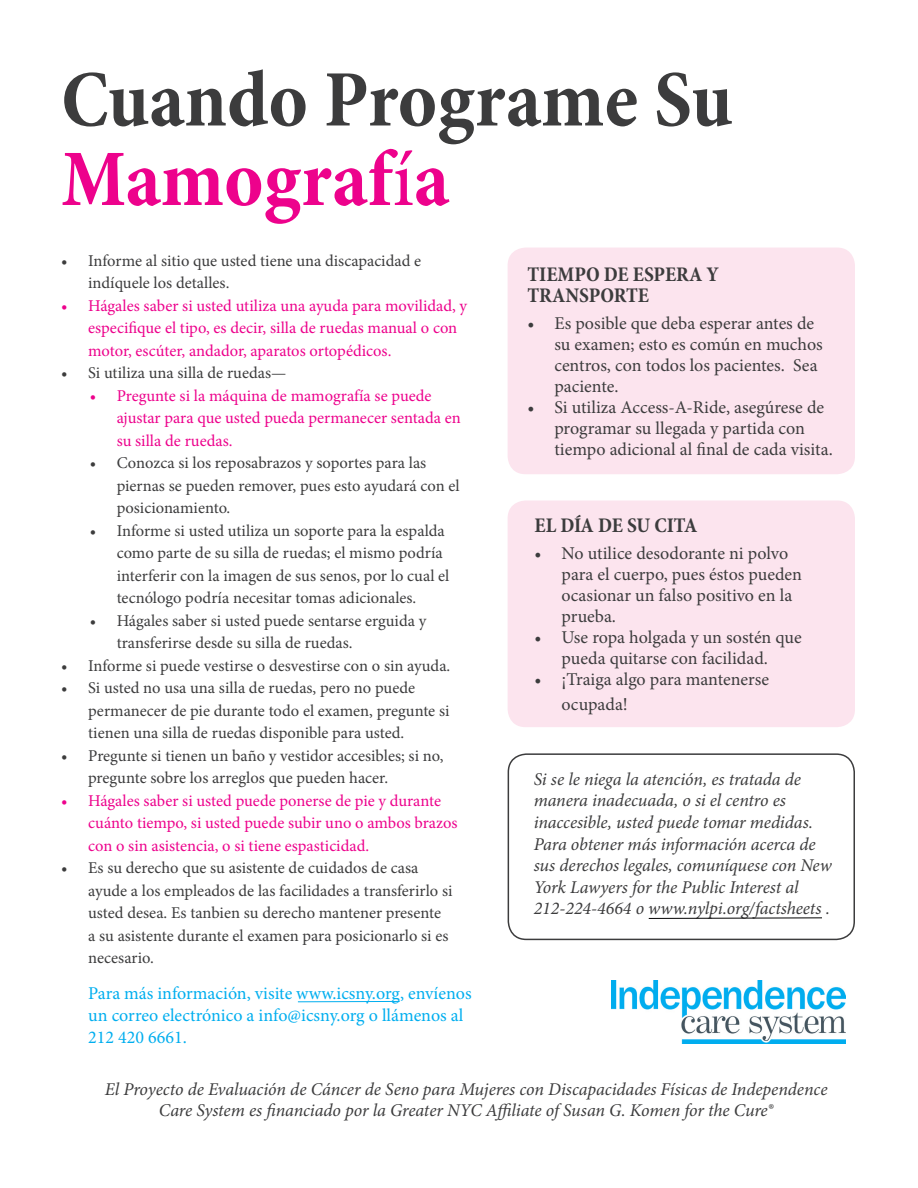
<style>
.page{position:relative;width:918px;height:1188px;background:#fff}
.page>*{position:absolute;margin:0;border:0;box-sizing:border-box;transform-origin:0 0}
.t1{font:700 condensed 81px/79.5px "Minion Pro";color:#3c3c3d}
.t2{font:700 condensed 21px/21px "Minion Pro";color:#3c3c3d}
.t3{font:italic 18px/21.6px "Minion Pro";letter-spacing:-.005em;color:#3c3c3d}
.t4{font:18px/21px "Minion Pro";color:#3c3c3d}
.t5{font:18px/21.6px "Minion Pro";color:#00aeef}
.t6{font:16.5px/22.5px "Minion Pro";color:#3c3c3d}
.t7{font:16.5px/22.5px "Minion Pro";color:#ed028c}
.s1{color:#ed028c}
.s2{font-weight:400;font-stretch:normal;color:#ed028c}
</style>
<div class="page">
<div style="left:508px;top:500px;width:347px;height:227px;background:#fce4ee;border-radius:18px"></div>
<div style="left:508px;top:248px;width:347px;height:226px;background:#fce4ee;border-radius:18px"></div>
<img style="left:611px;top:981px;width:234px;height:63px">
<div style="left:508px;top:753px;width:347px;height:187px;border:2px solid #3c3c3d;border-radius:18px"></div>
<svg style="left:648px;top:917px;width:174px;height:2px"></svg>
<hr style="left:298px;top:1001px;width:102px;height:1px;background:#00aeef">
<p class="t1" style="left:61px;top:59px;width:673px">Cuando Programe Su<br><span class="s1">Mamograf</span><span class="s2">í</span><span class="s1">a</span></p>
<p class="t6" style="left:88px;top:249px;width:335px;text-indent:-27px">• Informe al sitio que usted tiene una discapacidad e indíquele los detalles.</p>
<p class="t7" style="left:88px;top:294px;width:380px;text-indent:-27px">• Hágales saber si usted utiliza una ayuda para movilidad, y especifique el tipo, es decir, silla de ruedas manual o con motor, escúter, andador, aparatos ortopédicos.</p>
<p class="t6" style="left:61px;top:362px;width:227px">• Si utiliza una silla de ruedas—</p>
<p class="t7" style="left:117px;top:384px;width:346px;text-indent:-27px">• Pregunte si la máquina de mamografía se puede ajustar para que usted pueda permanecer sentada en su silla de ruedas.</p>
<p class="t6" style="left:117px;top:452px;width:344px;text-indent:-27px">• Conozca si los reposabrazos y soportes para las piernas se pueden remover, pues esto ayudará con el posicionamiento.</p>
<p class="t6" style="left:117px;top:519px;width:334px;text-indent:-27px">• Informe si usted utiliza un soporte para la espalda como parte de su silla de ruedas; el mismo podría interferir con la imagen de sus senos, por lo cual el tecnólogo podría necesitar tomas adicionales.</p>
<p class="t6" style="left:117px;top:609px;width:311px;text-indent:-27px">• Hágales saber si usted puede sentarse erguida y transferirse desde su silla de ruedas.</p>
<p class="t6" style="left:61px;top:654px;width:391px">• Informe si puede vestirse o desvestirse con o sin ayuda.</p>
<p class="t6" style="left:88px;top:677px;width:363px;text-indent:-27px">• Si usted no usa una silla de ruedas, pero no puede permanecer de pie durante todo el examen, pregunte si tienen una silla de ruedas disponible para usted.</p>
<p class="t6" style="left:88px;top:744px;width:357px;text-indent:-27px">• Pregunte si tienen un baño y vestidor accesibles; si no, pregunte sobre los arreglos que pueden hacer.</p>
<p class="t7" style="left:88px;top:789px;width:371px;text-indent:-27px">• Hágales saber si usted puede ponerse de pie y durante cuánto tiempo, si usted puede subir uno o ambos brazos con o sin asistencia, o si tiene espasticidad.</p>
<p class="t6" style="left:88px;top:857px;width:366px;text-indent:-27px">• Es su derecho que su asistente de cuidados de casa ayude a los empleados de las facilidades a transferirlo si usted desea. Es tanbien su derecho mantener presente a su asistente durante el examen para posicionarlo si es necesario.</p>
<p class="t2" style="left:527px;top:264px;width:193px">TIEMPO DE ESPERA Y<br>TRANSPORTE</p>
<p class="t4" style="left:554px;top:313px;width:270px;text-indent:-27px">• Es posible que deba esperar antes de su examen; esto es común en muchos centros, con todos los pacientes. Sea paciente.</p>
<p class="t4" style="left:554px;top:397px;width:280px;text-indent:-27px">• Si utiliza Access-A-Ride, asegúrese de programar su llegada y partida con tiempo adicional al final de cada visita.</p>
<p class="t2" style="left:535px;top:515px;width:165px">EL DÍA DE SU CITA</p>
<p class="t4" style="left:562px;top:543px;width:242px;text-indent:-27px">• No utilice desodorante ni polvo para el cuerpo, pues éstos pueden ocasionar un falso positivo en la prueba.</p>
<p class="t4" style="left:535px;top:627px;width:269px;text-align:center">• Use ropa holgada y un sostén que pueda quitarse con facilidad.</p>
<p class="t4" style="left:562px;top:667px;width:209px;line-height:25.2px;text-indent:-27px">• ¡Traiga algo para mantenerse ocupada!</p>
<p class="t3" style="left:534px;top:768px;width:300px">Si se le niega la atención, es tratada de manera inadecuada, o si el centro es inaccesible, usted puede tomar medidas.<br>Para obtener más información acerca de sus derechos legales, comuníquese con New York Lawyers for the Public Interest al 212-224-4664 o www.nylpi.org/factsheets .</p>
<p class="t5" style="left:88px;top:983px;width:385px">Para más información, visite www.icsny.org, envíenos un correo electrónico a info@icsny.org o llámenos al<br>212 420 6661.</p>
<p class="t3" style="left:105px;top:1078px;width:724px;text-align:center">El Proyecto de Evaluación de Cáncer de Seno para Mujeres con Discapacidades Físicas de Independence<br>Care System es financiado por la Greater NYC Affiliate of Susan G. Komen for the Cure®</p>
</div>
